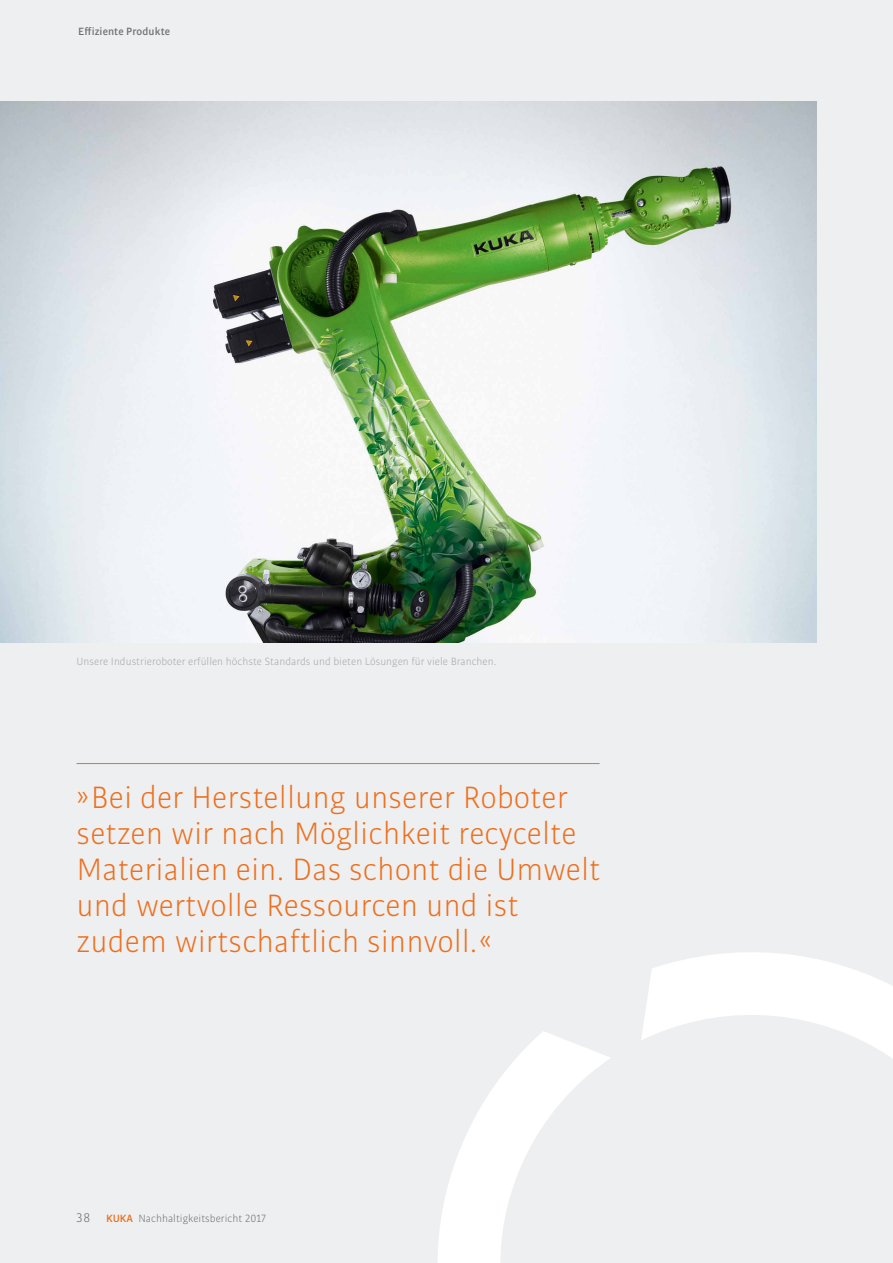
<style>
.page{position:relative;width:893px;height:1263px;background:#eeeff0}
.page>*{position:absolute;margin:0;border:0;box-sizing:border-box;transform-origin:0 0}
.t1{font:33px/36px "KUKA Bulo";color:#ed6f1d}
.t2{font:11.25px "KUKA Bulo";color:#a2a8ad}
.t3{font:11.25px "KUKA Bulo";color:#6f6f6f}
.t4{font:700 11.25px "KUKA Bulo";letter-spacing:.005em;color:#6f6f6f}
.s1{font-size:13.5px}
.s2{font-weight:700;color:#ed6f1d}
</style>
<div class="page">
<svg style="left:438px;top:1031px;width:172px;height:232px"></svg>
<svg style="left:641px;top:952px;width:252px;height:106px;fill:#fff"></svg>
<img style="left:0;top:101px;width:816px;height:541px">
<hr style="left:77px;top:763px;width:523px;height:1px;background:#ed6f1d">
<p class="t4" style="left:78px;top:24px;width:93px">Effiziente Produkte</p>
<p class="t2" style="left:77px;top:654px;width:421px">Unsere Industrieroboter erfüllen höchste Standards und bieten Lösungen für viele Branchen.</p>
<p class="t1" style="left:77px;top:779px;width:526px">»Bei der Herstellung unserer Roboter setzen wir nach Möglichkeit recycelte Materialien ein. Das schont die Umwelt und wertvolle Ressourcen und ist zudem wirtschaftlich sinnvoll.«</p>
<p class="t3" style="left:77px;top:1212px;width:191px"><span class="s1">38</span> <span class="s2">KUKA</span> Nachhaltigkeitsbericht 2017</p>
</div>
